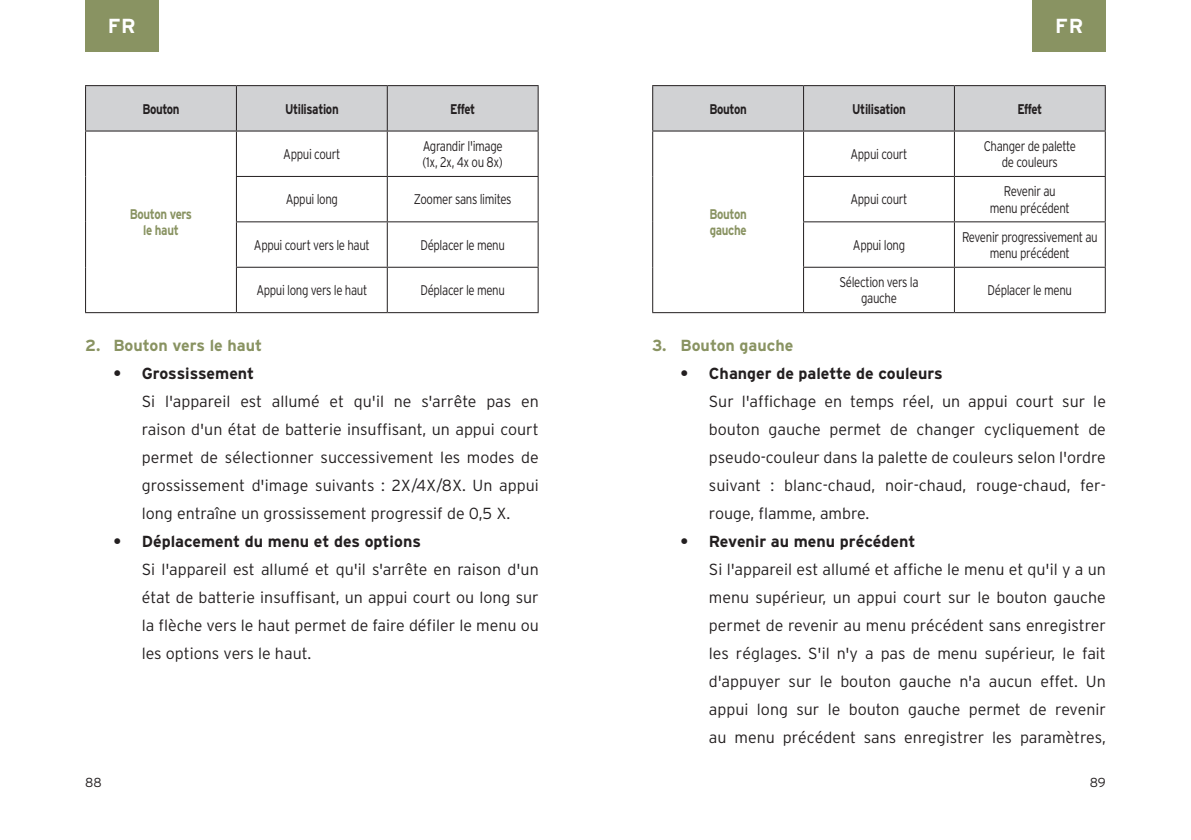
<style>
.page{position:relative;width:1191px;height:840px;background:#fff}
.page>*{position:absolute;margin:0;border:0;box-sizing:border-box;transform-origin:0 0}
.t1{font:700 20.2px "Interstate";color:#fff}
.t2{font:300 16px/28px "Interstate";color:#231f20;text-align:justify}
.t3{font:700 16px "Interstate";color:#231f20}
.t4{font:700 16px "Interstate";color:#899362}
.t5{font:300 14px/16.6px "Interstate";letter-spacing:-.03em;color:#231f20;text-align:center;scale:.82 1}
.t6{font:700 14px "Interstate";letter-spacing:-.03em;color:#231f20;scale:.82 1}
.t7{font:700 14px/16.6px "Interstate";letter-spacing:-.03em;color:#899362;text-align:center;scale:.82 1}
.t8{font:300 13px "Interstate";color:#231f20}
</style>
<div class="page">
<div style="left:1032px;top:0;width:74px;height:51px;background:#899362"></div>
<div style="left:85px;top:0;width:74px;height:51px;background:#899362"></div>
<div style="left:86px;top:86px;width:451px;height:44px;background:#d1d2d4"></div>
<hr style="left:85px;top:85px;width:151px;height:1px;background:#231f20">
<hr style="left:85px;top:86px;width:1px;height:44px;background:#231f20">
<hr style="left:236px;top:85px;width:151px;height:1px;background:#231f20">
<hr style="left:236px;top:86px;width:1px;height:44px;background:#231f20">
<hr style="left:387px;top:85px;width:151px;height:1px;background:#231f20">
<hr style="left:387px;top:86px;width:1px;height:44px;background:#231f20">
<hr style="left:537px;top:86px;width:1px;height:44px;background:#231f20">
<hr style="left:85px;top:130px;width:151px;height:1px;background:#231f20">
<hr style="left:85px;top:131px;width:1px;height:45px;background:#231f20">
<hr style="left:85px;top:176px;width:1px;height:46px;background:#231f20">
<hr style="left:85px;top:222px;width:1px;height:45px;background:#231f20">
<hr style="left:85px;top:267px;width:1px;height:45px;background:#231f20">
<hr style="left:85px;top:312px;width:151px;height:1px;background:#231f20">
<hr style="left:236px;top:130px;width:151px;height:1px;background:#231f20">
<hr style="left:236px;top:131px;width:1px;height:45px;background:#231f20">
<hr style="left:387px;top:130px;width:151px;height:1px;background:#231f20">
<hr style="left:387px;top:131px;width:1px;height:45px;background:#231f20">
<hr style="left:537px;top:131px;width:1px;height:45px;background:#231f20">
<hr style="left:236px;top:176px;width:151px;height:1px;background:#231f20">
<hr style="left:236px;top:177px;width:1px;height:44px;background:#231f20">
<hr style="left:387px;top:176px;width:151px;height:1px;background:#231f20">
<hr style="left:387px;top:177px;width:1px;height:44px;background:#231f20">
<hr style="left:537px;top:177px;width:1px;height:44px;background:#231f20">
<hr style="left:236px;top:221px;width:151px;height:1px;background:#231f20">
<hr style="left:236px;top:222px;width:1px;height:44px;background:#231f20">
<hr style="left:387px;top:221px;width:151px;height:1px;background:#231f20">
<hr style="left:387px;top:222px;width:1px;height:44px;background:#231f20">
<hr style="left:537px;top:222px;width:1px;height:44px;background:#231f20">
<hr style="left:236px;top:266px;width:151px;height:1px;background:#231f20">
<hr style="left:236px;top:267px;width:1px;height:45px;background:#231f20">
<hr style="left:387px;top:266px;width:151px;height:1px;background:#231f20">
<hr style="left:387px;top:267px;width:1px;height:45px;background:#231f20">
<hr style="left:537px;top:267px;width:1px;height:45px;background:#231f20">
<hr style="left:236px;top:312px;width:151px;height:1px;background:#231f20">
<hr style="left:387px;top:312px;width:151px;height:1px;background:#231f20">
<div style="left:653px;top:86px;width:451px;height:44px;background:#d1d2d4"></div>
<hr style="left:652px;top:85px;width:151px;height:1px;background:#231f20">
<hr style="left:652px;top:86px;width:1px;height:44px;background:#231f20">
<hr style="left:803px;top:85px;width:151px;height:1px;background:#231f20">
<hr style="left:803px;top:86px;width:1px;height:44px;background:#231f20">
<hr style="left:954px;top:85px;width:151px;height:1px;background:#231f20">
<hr style="left:954px;top:86px;width:1px;height:44px;background:#231f20">
<hr style="left:1104px;top:86px;width:1px;height:44px;background:#231f20">
<hr style="left:652px;top:130px;width:151px;height:1px;background:#231f20">
<hr style="left:652px;top:131px;width:1px;height:45px;background:#231f20">
<hr style="left:652px;top:176px;width:1px;height:46px;background:#231f20">
<hr style="left:652px;top:222px;width:1px;height:45px;background:#231f20">
<hr style="left:652px;top:267px;width:1px;height:45px;background:#231f20">
<hr style="left:652px;top:312px;width:151px;height:1px;background:#231f20">
<hr style="left:803px;top:130px;width:151px;height:1px;background:#231f20">
<hr style="left:803px;top:131px;width:1px;height:45px;background:#231f20">
<hr style="left:954px;top:130px;width:151px;height:1px;background:#231f20">
<hr style="left:954px;top:131px;width:1px;height:45px;background:#231f20">
<hr style="left:1104px;top:131px;width:1px;height:45px;background:#231f20">
<hr style="left:803px;top:176px;width:151px;height:1px;background:#231f20">
<hr style="left:803px;top:177px;width:1px;height:44px;background:#231f20">
<hr style="left:954px;top:176px;width:151px;height:1px;background:#231f20">
<hr style="left:954px;top:177px;width:1px;height:44px;background:#231f20">
<hr style="left:1104px;top:177px;width:1px;height:44px;background:#231f20">
<hr style="left:803px;top:221px;width:151px;height:1px;background:#231f20">
<hr style="left:803px;top:222px;width:1px;height:44px;background:#231f20">
<hr style="left:954px;top:221px;width:151px;height:1px;background:#231f20">
<hr style="left:954px;top:222px;width:1px;height:44px;background:#231f20">
<hr style="left:1104px;top:222px;width:1px;height:44px;background:#231f20">
<hr style="left:803px;top:266px;width:151px;height:1px;background:#231f20">
<hr style="left:803px;top:267px;width:1px;height:45px;background:#231f20">
<hr style="left:954px;top:266px;width:151px;height:1px;background:#231f20">
<hr style="left:954px;top:267px;width:1px;height:45px;background:#231f20">
<hr style="left:1104px;top:267px;width:1px;height:45px;background:#231f20">
<hr style="left:803px;top:312px;width:151px;height:1px;background:#231f20">
<hr style="left:954px;top:312px;width:151px;height:1px;background:#231f20">
<p class="t1" style="left:108px;top:15px;width:29px">FR</p>
<p class="t1" style="left:1055px;top:15px;width:29px">FR</p>
<p class="t6" style="left:142px;top:101px;width:47px">Bouton</p>
<p class="t6" style="left:285px;top:101px;width:67px">Utilisation</p>
<p class="t6" style="left:450px;top:101px;width:32px">Effet</p>
<p class="t7" style="left:130px;top:205px;width:77px">Bouton vers le haut</p>
<p class="t5" style="left:283px;top:145px;width:71px">Appui court</p>
<p class="t5" style="left:423px;top:137px;width:99px;text-align:left">Agrandir l'image (1x, 2x, 4x ou 8x)</p>
<p class="t5" style="left:286px;top:191px;width:65px">Appui long</p>
<p class="t5" style="left:414px;top:191px;width:120px">Zoomer sans limites</p>
<p class="t5" style="left:254px;top:236px;width:143px">Appui court vers le haut</p>
<p class="t5" style="left:420px;top:236px;width:104px">Déplacer le menu</p>
<p class="t5" style="left:256px;top:282px;width:137px">Appui long vers le haut</p>
<p class="t5" style="left:420px;top:282px;width:104px">Déplacer le menu</p>
<p class="t4" style="left:85px;top:336px;width:178px">2. Bouton vers le haut</p>
<p class="t3" style="left:113px;top:364px;width:142px">• Grossissement</p>
<p class="t2" style="left:142px;top:386px;width:398px">Si l'appareil est allumé et qu'il ne s'arrête pas en raison d'un état de batterie insuffisant, un appui court permet de sélectionner successivement les modes de grossissement d'image suivants : 2X/4X/8X. Un appui long entraîne un grossissement progressif de 0,5 X.</p>
<p class="t3" style="left:113px;top:532px;width:309px">• Déplacement du menu et des options</p>
<p class="t2" style="left:142px;top:554px;width:398px">Si l'appareil est allumé et qu'il s'arrête en raison d'un état de batterie insuffisant, un appui court ou long sur la flèche vers le haut permet de faire défiler le menu ou les options vers le haut.</p>
<p class="t6" style="left:709px;top:101px;width:47px">Bouton</p>
<p class="t6" style="left:852px;top:101px;width:67px">Utilisation</p>
<p class="t6" style="left:1017px;top:101px;width:32px">Effet</p>
<p class="t7" style="left:709px;top:205px;width:47px;text-align:left">Bouton gauche</p>
<p class="t5" style="left:850px;top:145px;width:71px">Appui court</p>
<p class="t5" style="left:983px;top:137px;width:114px">Changer de palette de couleurs</p>
<p class="t5" style="left:850px;top:191px;width:71px">Appui court</p>
<p class="t5" style="left:990px;top:183px;width:99px">Revenir au menu précédent</p>
<p class="t5" style="left:853px;top:236px;width:65px">Appui long</p>
<p class="t5" style="left:962px;top:228px;width:167px">Revenir progressivement au menu précédent</p>
<p class="t5" style="left:839px;top:273px;width:98px">Sélection vers la gauche</p>
<p class="t5" style="left:987px;top:282px;width:104px">Déplacer le menu</p>
<p class="t4" style="left:652px;top:336px;width:143px">3. Bouton gauche</p>
<p class="t3" style="left:680px;top:364px;width:263px">• Changer de palette de couleurs</p>
<p class="t2" style="left:709px;top:386px;width:398px">Sur l'affichage en temps réel, un appui court sur le bouton gauche permet de changer cycliquement de pseudo-couleur dans la palette de couleurs selon l'ordre suivant : blanc-chaud, noir-chaud, rouge-chaud, fer&shy;rouge, flamme, ambre.</p>
<p class="t3" style="left:680px;top:532px;width:236px">• Revenir au menu précédent</p>
<p class="t2" style="left:709px;top:554px;width:398px">Si l'appareil est allumé et affiche le menu et qu'il y a un menu supérieur, un appui court sur le bouton gauche permet de revenir au menu précédent sans enregistrer les réglages. S'il n'y a pas de menu supérieur, le fait d'appuyer sur le bouton gauche n'a aucun effet. Un appui long sur le bouton gauche permet de revenir au menu précédent sans enregistrer les paramètres,</p>
<p class="t8" style="left:85px;top:774px;width:18px">88</p>
<p class="t8" style="left:1090px;top:774px;width:17px">89</p>
</div>
